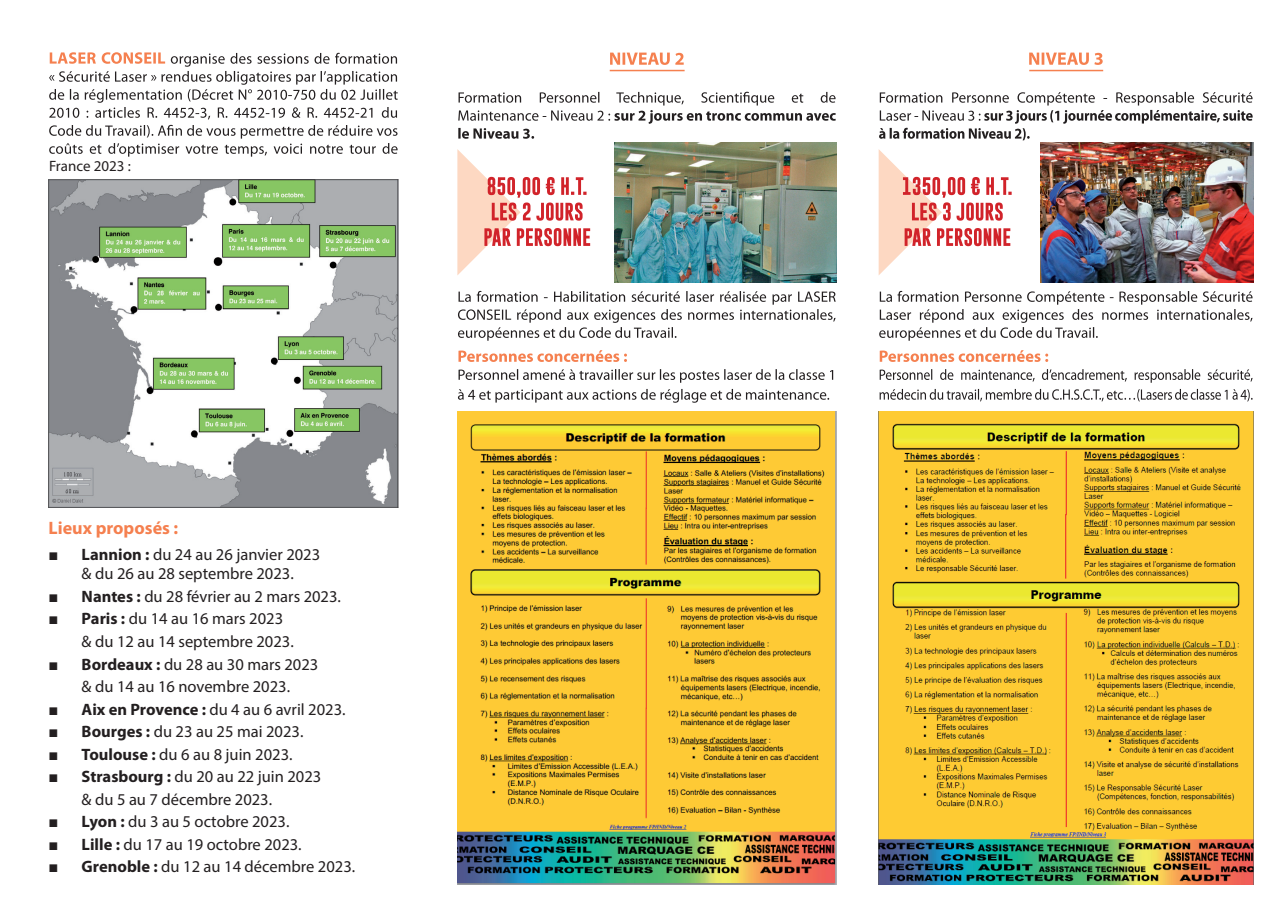
<style>
.page{position:relative;width:1285px;height:915px;background:#fff}
.page>*{position:absolute;margin:0;border:0;box-sizing:border-box;transform-origin:0 0}
.t1{font:700 18px "Myriad Pro";color:#f5804f}
.t2{font:16.5px/22.5px "Myriad Pro";color:#231f20;text-align:center}
.t3{font:15px "Myriad Pro";color:#231f20}
.s1{font-family:"Century Gothic"}
.s2{font-weight:700}
</style>
<div class="page">
<img style="left:49px;top:180px;width:349px;height:327px">
<img style="left:457px;top:418px;width:379px;height:466px">
<div style="left:457px;top:412px;width:379px;height:6px;background:#feca35"></div>
<img style="left:878px;top:418px;width:374px;height:466px">
<div style="left:878px;top:412px;width:374px;height:6px;background:#fecb33"></div>
<svg style="left:49px;top:125px;width:348px;height:32px"></svg>
<svg style="left:49px;top:52px;width:348px;height:67px"></svg>
<svg style="left:458px;top:92px;width:377px;height:47px"></svg>
<svg style="left:610px;top:53px;width:73px;height:12px"></svg>
<svg style="left:879px;top:92px;width:373px;height:48px"></svg>
<svg style="left:1029px;top:53px;width:73px;height:12px"></svg>
<svg style="left:458px;top:389px;width:371px;height:13px"></svg>
<svg style="left:458px;top:369px;width:375px;height:13px"></svg>
<svg style="left:458px;top:350px;width:169px;height:12px"></svg>
<svg style="left:458px;top:291px;width:377px;height:49px"></svg>
<svg style="left:879px;top:389px;width:373px;height:12px"></svg>
<svg style="left:879px;top:369px;width:373px;height:13px"></svg>
<svg style="left:879px;top:350px;width:168px;height:12px"></svg>
<svg style="left:879px;top:291px;width:373px;height:49px"></svg>
<img style="left:614px;top:142px;width:222px;height:140px">
<img style="left:1040px;top:142px;width:212px;height:140px">
<svg style="left:457px;top:149px;width:133px;height:126px"></svg>
<svg style="left:878px;top:149px;width:133px;height:126px"></svg>
<hr style="left:609px;top:70px;width:75px;height:1px;background:#f5804f">
<hr style="left:1029px;top:70px;width:73px;height:1px;background:#f5804f">
<p class="t3" style="left:49px;top:157px;width:83px">France 2023 :</p>
<p class="t1" style="left:49px;top:516px;width:131px">Lieux proposés :</p>
<p class="t2" style="left:49px;top:543px;width:273px;line-height:19.8px"><span class="s1">■</span> <span class="s2">Lannion :</span> du 24 au 26 janvier 2023 &amp; du 26 au 28 septembre 2023.</p>
<p class="t2" style="left:49px;top:584px;width:294px"><span class="s1">■</span> <span class="s2">Nantes :</span> du 28 février au 2 mars 2023.</p>
<p class="t2" style="left:82px;top:607px;width:214px;text-align:left;text-indent:-33px"><span class="s1">■</span> <span class="s2">Paris :</span> du 14 au 16 mars 2023 &amp; du 12 au 14 septembre 2023.</p>
<p class="t2" style="left:49px;top:652px;width:271px"><span class="s1">■</span> <span class="s2">Bordeaux :</span> du 28 au 30 mars 2023 &amp; du 14 au 16 novembre 2023.</p>
<p class="t2" style="left:49px;top:697px;width:298px"><span class="s1">■</span> <span class="s2">Aix en Provence :</span> du 4 au 6 avril 2023.</p>
<p class="t2" style="left:49px;top:719px;width:256px"><span class="s1">■</span> <span class="s2">Bourges :</span> du 23 au 25 mai 2023.</p>
<p class="t2" style="left:49px;top:742px;width:245px"><span class="s1">■</span> <span class="s2">Toulouse :</span> du 6 au 8 juin 2023.</p>
<p class="t2" style="left:82px;top:764px;width:241px;text-align:left;text-indent:-33px"><span class="s1">■</span> <span class="s2">Strasbourg :</span> du 20 au 22 juin 2023 &amp; du 5 au 7 décembre 2023.</p>
<p class="t2" style="left:49px;top:809px;width:242px"><span class="s1">■</span> <span class="s2">Lyon :</span> du 3 au 5 octobre 2023.</p>
<p class="t2" style="left:49px;top:832px;width:254px"><span class="s1">■</span> <span class="s2">Lille :</span> du 17 au 19 octobre 2023.</p>
<p class="t2" style="left:49px;top:854px;width:308px"><span class="s1">■</span> <span class="s2">Grenoble :</span> du 12 au 14 décembre 2023.</p>
</div>
